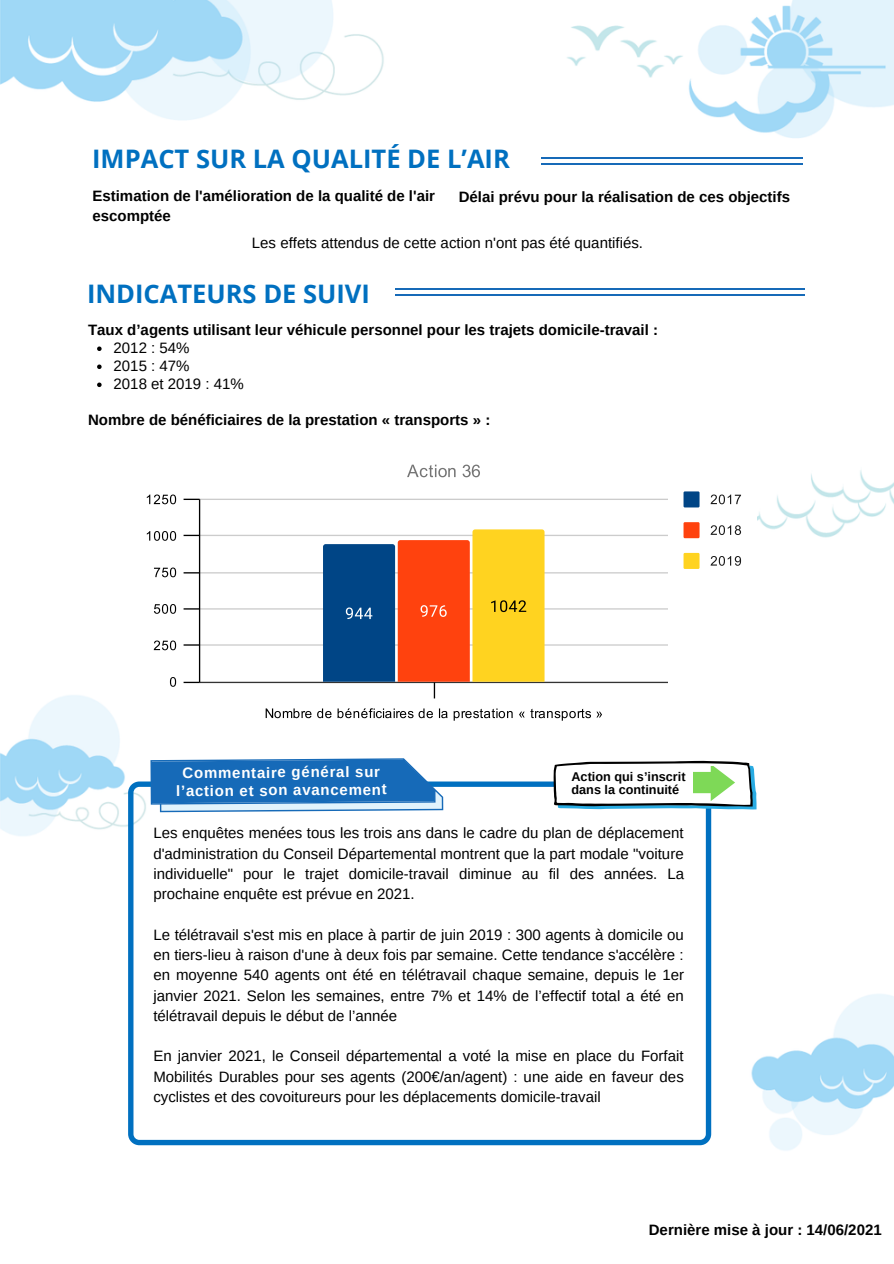
<style>
.page{position:relative;width:894px;height:1264px;background:#fff}
.page>*{position:absolute;margin:0;border:0;box-sizing:border-box;transform-origin:0 0}
.t1{font:700 25.5px "Open Sans";color:#0070c0}
.t2{font:15px/20.2px "Arimo";color:#000;text-align:justify}
.t3{font:700 15px/20.2px "Arimo";color:#000}
.t4{font:700 15px/17.9px "Arimo";color:#fff;text-align:center}
.t5{font:700 12.6px/13px "Arimo";color:#000}
</style>
<div class="page">
<img style="left:0;top:0;width:893px;height:1151px">
<hr style="left:230px;top:288px;width:575px;height:2px;background:#166ab8">
<hr style="left:230px;top:295px;width:575px;height:1px;background:#166ab8">
<div style="left:81px;top:271px;width:314px;height:50px;background:#fff"></div>
<svg style="left:128px;top:781px;width:583px;height:364px"></svg>
<svg style="left:150px;top:758px;width:293px;height:54px"></svg>
<svg style="left:97px;top:346px;width:5px;height:5px"></svg>
<svg style="left:97px;top:364px;width:5px;height:5px"></svg>
<svg style="left:97px;top:382px;width:5px;height:5px"></svg>
<div style="left:131px;top:446px;width:625px;height:290px;background:#fff"></div>
<hr style="left:199px;top:681px;width:468px;height:2px;background:#333">
<hr style="left:199px;top:644px;width:468px;height:1px;background:#ccc">
<hr style="left:199px;top:608px;width:468px;height:1px;background:#ccc">
<hr style="left:199px;top:572px;width:468px;height:1px;background:#ccc">
<hr style="left:199px;top:535px;width:468px;height:1px;background:#ccc">
<hr style="left:199px;top:498px;width:468px;height:2px;background:#ccc">
<hr style="left:199px;top:499px;width:1px;height:183px;background:#000">
<svg style="left:183px;top:681px;width:16px;height:2px"></svg>
<svg style="left:183px;top:644px;width:16px;height:1px"></svg>
<svg style="left:183px;top:608px;width:16px;height:1px"></svg>
<svg style="left:183px;top:572px;width:16px;height:1px"></svg>
<svg style="left:183px;top:535px;width:16px;height:1px"></svg>
<svg style="left:183px;top:498px;width:16px;height:2px"></svg>
<svg style="left:323px;top:529px;width:221px;height:169px"></svg>
<svg style="left:170px;top:677px;width:6px;height:9px"></svg>
<svg style="left:154px;top:640px;width:22px;height:10px"></svg>
<svg style="left:154px;top:604px;width:22px;height:10px"></svg>
<svg style="left:154px;top:567px;width:22px;height:10px"></svg>
<svg style="left:147px;top:531px;width:29px;height:10px"></svg>
<svg style="left:147px;top:494px;width:29px;height:10px"></svg>
<svg style="left:265px;top:708px;width:337px;height:12px"></svg>
<div style="left:683px;top:491px;width:16px;height:16px;background:#004586"></div>
<svg style="left:710px;top:494px;width:30px;height:10px"></svg>
<div style="left:683px;top:522px;width:16px;height:16px;background:#ff420e"></div>
<svg style="left:710px;top:525px;width:30px;height:10px"></svg>
<div style="left:683px;top:553px;width:16px;height:16px;background:#ffd320"></div>
<svg style="left:710px;top:556px;width:30px;height:9px"></svg>
<svg style="left:407px;top:464px;width:73px;height:13px"></svg>
<svg style="left:553px;top:761px;width:203px;height:48px"></svg>
<hr style="left:228px;top:157px;width:574px;height:2px;background:#166ab8">
<hr style="left:228px;top:164px;width:574px;height:1px;background:#166ab8">
<div style="left:84px;top:136px;width:457px;height:50px;background:#fff"></div>
<p class="t1" style="left:92px;top:141px;width:419px">IMPACT SUR LA QUALITÉ DE L’AIR</p>
<p class="t3" style="left:92px;top:185px;width:344px">Estimation de l'amélioration de la qualité de l'air escomptée</p>
<p class="t3" style="left:458px;top:187px;width:333px">Délai prévu pour la réalisation de ces objectifs</p>
<p class="t2" style="left:252px;top:232px;width:392px">Les effets attendus de cette action n'ont pas été quantifiés.</p>
<p class="t1" style="left:87px;top:275px;width:284px">INDICATEURS DE SUIVI</p>
<p class="t2" style="left:114px;top:338px;width:77px">2012 : 54%</p>
<p class="t2" style="left:114px;top:356px;width:77px">2015 : 47%</p>
<p class="t2" style="left:114px;top:374px;width:132px">2018 et 2019 : 41%</p>
<p class="t3" style="left:88px;top:320px;width:571px">Taux d’agents utilisant leur véhicule personnel pour les trajets domicile-travail :</p>
<p class="t3" style="left:88px;top:410px;width:403px">Nombre de bénéficiaires de la prestation « transports » :</p>
<p class="t4" style="left:175px;top:765px;width:212px;rotate:-1deg">Commentaire général sur l’action et son avancement</p>
<p class="t5" style="left:571px;top:770px;width:116px">Action qui s’inscrit dans la continuité</p>
<p class="t2" style="left:153px;top:823px;width:532px">Les enquêtes menées tous les trois ans dans le cadre du plan de déplacement d'administration du Conseil Départemental montrent que la part modale "voiture individuelle" pour le trajet domicile-travail diminue au fil des années. La prochaine enquête est prévue en 2021.</p>
<p class="t2" style="left:153px;top:924px;width:532px">Le télétravail s'est mis en place à partir de juin 2019 : 300 agents à domicile ou en tiers-lieu à raison d'une à deux fois par semaine. Cette tendance s'accélère : en moyenne 540 agents ont été en télétravail chaque semaine, depuis le 1er janvier 2021. Selon les semaines, entre 7% et 14% de l’effectif total a été en télétravail depuis le début de l’année</p>
<p class="t2" style="left:153px;top:1046px;width:531px">En janvier 2021, le Conseil départemental a voté la mise en place du Forfait Mobilités Durables pour ses agents (200€/an/agent) : une aide en faveur des cyclistes et des covoitureurs pour les déplacements domicile-travail</p>
<p class="t3" style="left:648px;top:1219px;width:234px">Dernière mise à jour : 14/06/2021</p>
</div>
